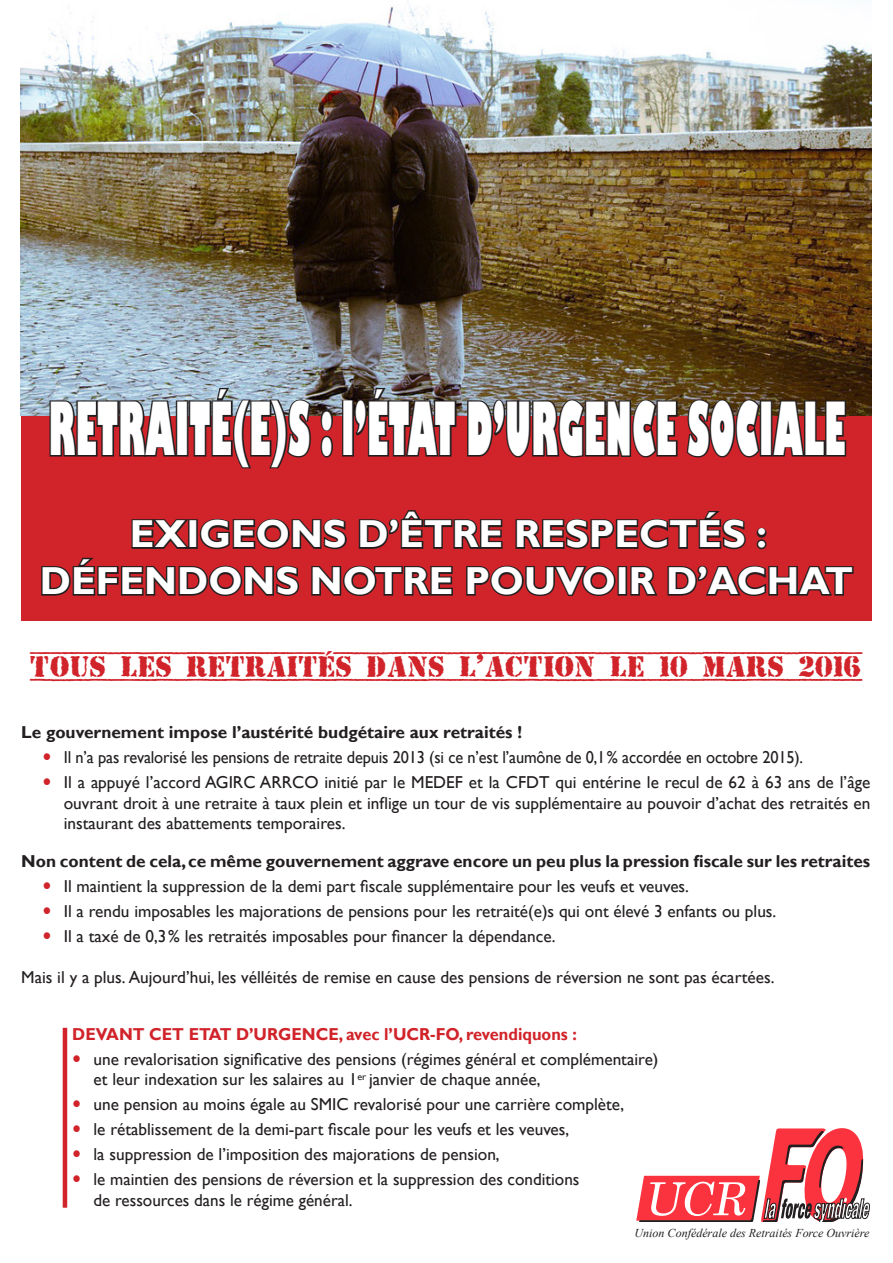
<style>
.page{position:relative;width:893px;height:1263px;background:#fff}
.page>*{position:absolute;margin:0;border:0;box-sizing:border-box;transform-origin:0 0}
.t1{font:800 71.25px "Gill Sans";letter-spacing:.02em;color:#fff;scale:.41 1}
.t2{font:700 39px/46.8px "Gill Sans";color:#fff;text-align:center}
.t3{font:30px "Top Secret";color:#d1232a}
.t4{font:17.25px/20.7px "Gill Sans";color:#231f20}
.t5{font:700 17.25px "Gill Sans";color:#231f20}
.t6{font:17.25px "Gill Sans";color:#231f20;scale:.95 1}
.t7{font:700 17.25px "Gill Sans";color:#d1232a;scale:.95 1}
.t8{font:italic 12px "Times New Roman";color:#231f20}
</style>
<div class="page">
<div style="left:21px;top:406px;width:851px;height:215px;background:#d1232a"></div>
<img style="left:20px;top:6px;width:852px;height:409px">
<svg style="left:48px;top:399px;width:130px;height:58px"></svg>
<div style="left:176px;top:400px;width:12px;height:56px;border:3px solid #231f20"></div>
<svg style="left:187px;top:386px;width:148px;height:83px"></svg>
<div style="left:342px;top:400px;width:12px;height:56px;border:3px solid #231f20"></div>
<img style="left:352px;top:386px;width:106px;height:71px">
<svg style="left:466px;top:398px;width:213px;height:60px"></svg>
<svg style="left:685px;top:398px;width:76px;height:60px"></svg>
<div style="left:760px;top:400px;width:12px;height:56px;border:3px solid #231f20"></div>
<svg style="left:770px;top:399px;width:78px;height:58px"></svg>
<svg style="left:41px;top:510px;width:813px;height:86px"></svg>
<hr style="left:63px;top:1028px;width:4px;height:180px;background:#d1232a">
<svg style="left:636px;top:1128px;width:234px;height:93px"></svg>
<p class="t1" style="left:49px;top:384px;width:1944px">RETRAITÉ(E)S : l’ÉTAT D’URGENCE SOCIALE</p>
<p class="t2" style="left:40px;top:512px;width:815px">EXIGEONS D’ÊTRE RESPECTÉS :<br>DÉFENDONS NOTRE POUVOIR D’ACHAT</p>
<p class="t3" style="left:31px;top:651px;width:833px">TOUS LES RETRAITÉS DANS L’ACTION LE 10 MARS 2016</p>
<p class="t5" style="left:21px;top:722px;width:502px">Le gouvernement impose l’austérité budgétaire aux retraités !</p>
<p class="t6" style="left:64px;top:747px;width:780px">Il n’a pas revalorisé les pensions de retraite depuis 2013 (si ce n’est l’aumône de 0,1% accordée en octobre 2015).</p>
<p class="t4" style="left:64px;top:772px;width:808px;text-align:justify">Il a appuyé l’accord AGIRC ARRCO initié par le MEDEF et la CFDT qui entérine le recul de 62 à 63 ans de l’âge ouvrant droit à une retraite à taux plein et inflige un tour de vis supplémentaire au pouvoir d’achat des retraités en instaurant des abattements temporaires.</p>
<p class="t5" style="left:21px;top:851px;width:851px">Non content de cela, ce même gouvernement aggrave encore un peu plus la pression fiscale sur les retraites</p>
<p class="t4" style="left:64px;top:876px;width:627px">Il maintient la suppression de la demi part fiscale supplémentaire pour les veufs et veuves.</p>
<p class="t4" style="left:64px;top:901px;width:714px">Il a rendu imposables les majorations de pensions pour les retraité(e)s qui ont élevé 3 enfants ou plus.</p>
<p class="t4" style="left:64px;top:926px;width:493px">Il a taxé de 0,3% les retraités imposables pour financer la dépendance.</p>
<p class="t4" style="left:21px;top:967px;width:755px">Mais il y a plus. Aujourd’hui, les vélléités de remise en cause des pensions de réversion ne sont pas écartées.</p>
<p class="t7" style="left:72px;top:1023px;width:533px">DEVANT CET ETAT D’URGENCE, avec l’UCR-FO, revendiquons :</p>
<p class="t4" style="left:94px;top:1049px;width:566px">une revalorisation significative des pensions (régimes général et complémentaire) et leur indexation sur les salaires au 1<sup>er</sup> janvier de chaque année,</p>
<p class="t4" style="left:94px;top:1094px;width:532px">une pension au moins égale au SMIC revalorisé pour une carrière complète,</p>
<p class="t4" style="left:94px;top:1119px;width:477px">le rétablissement de la demi-part fiscale pour les veufs et les veuves,</p>
<p class="t4" style="left:94px;top:1144px;width:408px">la suppression de l’imposition des majorations de pension,</p>
<p class="t4" style="left:94px;top:1169px;width:487px">le maintien des pensions de réversion et la suppression des conditions de ressources dans le régime général.</p>
<p class="t8" style="left:635px;top:1225px;width:236px">Union Confédérale des Retraités Force Ouvrière</p>
</div>
